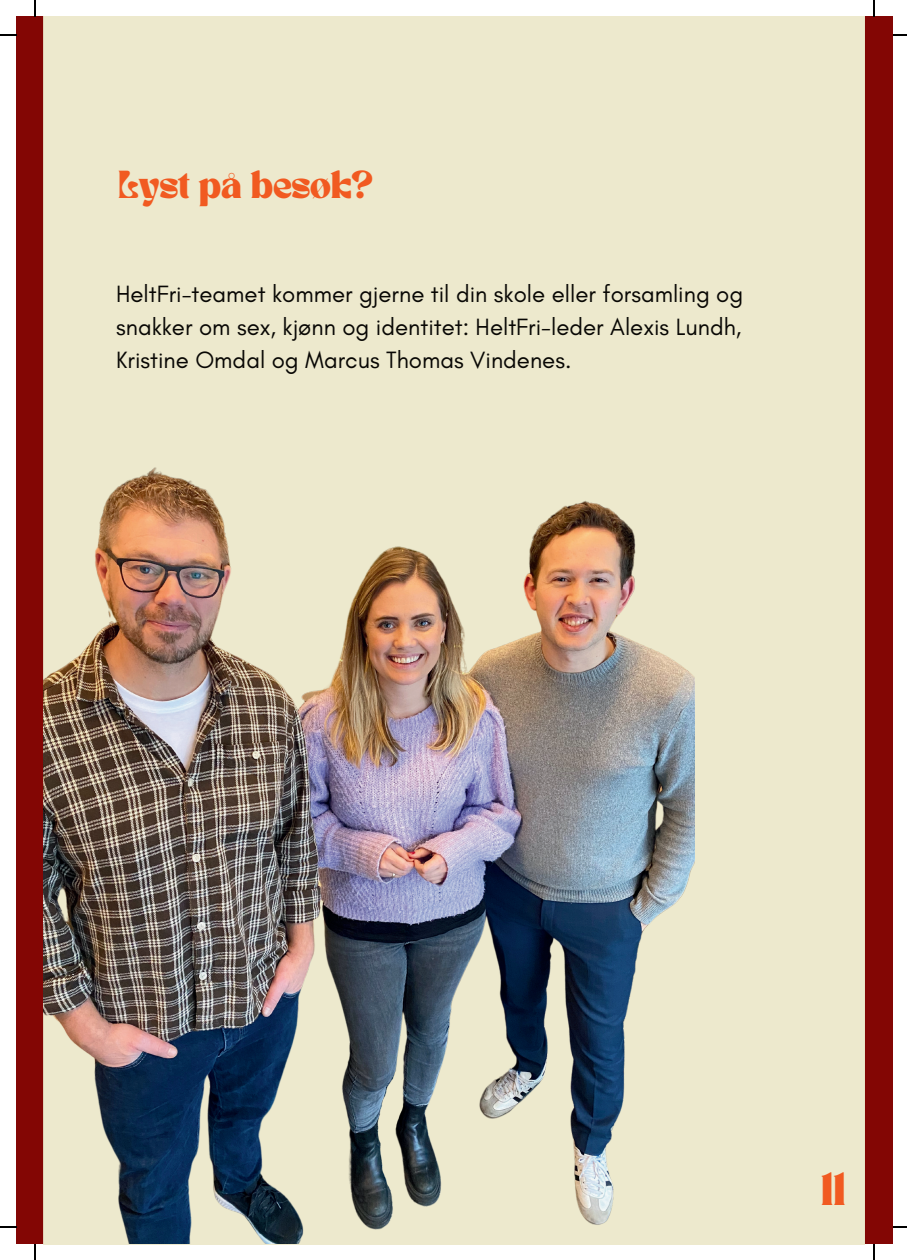
<style>
.page{position:relative;width:907px;height:1260px;background:#fff}
.page>*{position:absolute;margin:0;border:0;box-sizing:border-box;transform-origin:0 0}
.t1{font:32.4px "TANNIMBUS";color:#f15a21}
.t2{font:27.2px "TANNIMBUS";color:#f15a21}
.t3{font:24px/33px "Glacial Indifference";color:#080704;text-align:justify}
</style>
<div class="page">
<div style="left:17px;top:17px;width:876px;height:1227px;background:#830604"></div>
<div style="left:43px;top:16px;width:822px;height:1228px;background:#ede9cd"></div>
<img style="left:43px;top:374px;width:651px;height:868px">
<svg style="left:35px;top:0;width:1px;height:16px"></svg>
<svg style="left:0;top:34px;width:17px;height:2px"></svg>
<svg style="left:873px;top:0;width:2px;height:16px"></svg>
<svg style="left:893px;top:34px;width:14px;height:2px"></svg>
<svg style="left:35px;top:1244px;width:1px;height:15px"></svg>
<svg style="left:0;top:1226px;width:17px;height:1px"></svg>
<svg style="left:873px;top:1244px;width:2px;height:15px"></svg>
<svg style="left:893px;top:1226px;width:14px;height:1px"></svg>
<p class="t2" style="left:118px;top:173px;width:256px">Lyst på besøk?</p>
<p class="t3" style="left:116px;top:277px;width:628px">HeltFri-teamet kommer gjerne til din skole eller forsamling og snakker om sex, kjønn og identitet: HeltFri-leder Alexis Lundh, Kristine Omdal og Marcus Thomas Vindenes.</p>
<h1 class="t1" style="left:821px;top:1174px;width:26px">11</h1>
</div>
